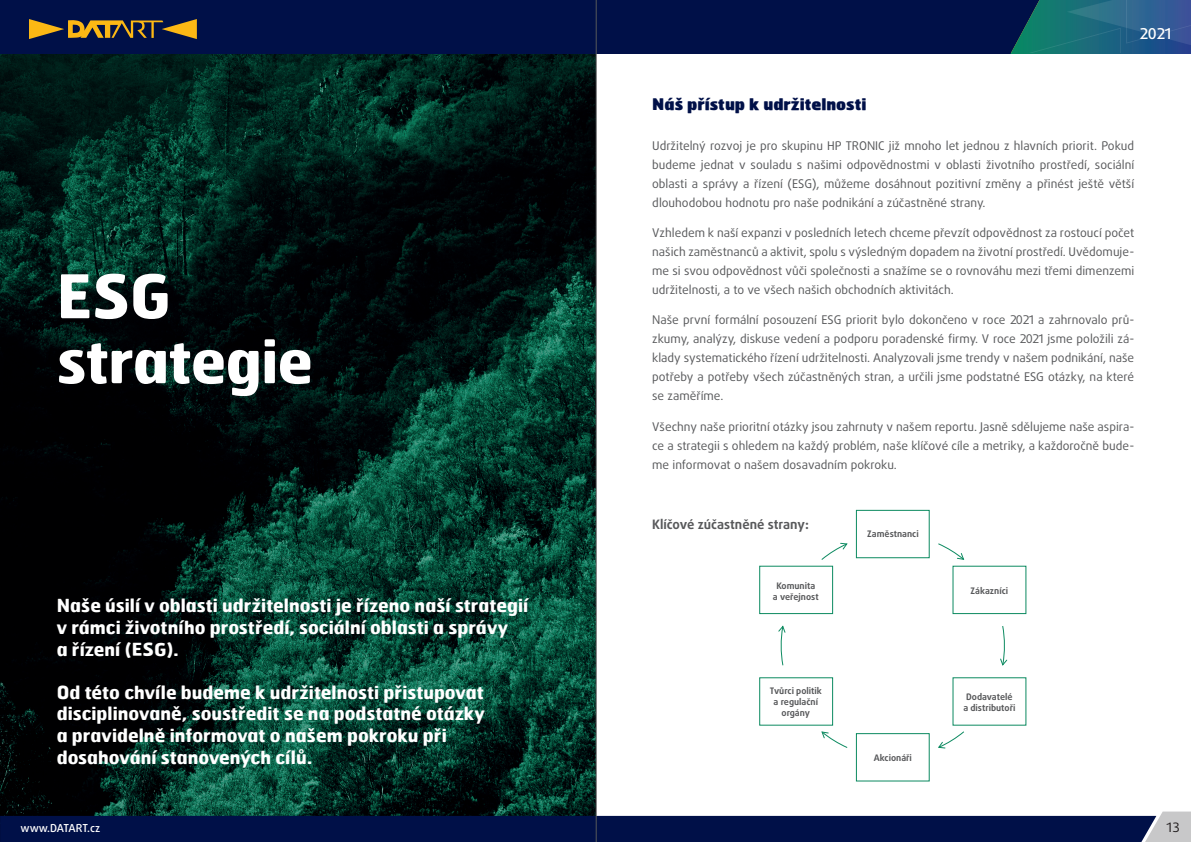
<style>
.page{position:relative;width:1191px;height:842px;background:#fff}
.page>*{position:absolute;margin:0;border:0;box-sizing:border-box;transform-origin:0 0}
.t1{font:700 60px/65px "Hermes Datart";letter-spacing:-.01em;color:#fff}
.t2{font:700 18px/21.6px "Hermes Datart";color:#fff}
.t3{font:900 16px "Hermes Datart";color:#001048}
.t4{font:500 15px "Daxline Pro";color:#fff}
.t5{font:700 13px "Daxline Pro";color:#57585a}
.t6{font:13px "Daxline Pro";color:#231f20}
.t7{font:12px/19px "Daxline Pro";color:#57585a;text-align:justify}
.t8{font:500 11px "Daxline Pro";letter-spacing:-.005em;color:#fff}
.t9{font:9.9px/10.8px "Calibri";color:#000001;text-align:center}
.t10{font:700 9px/10.8px "Daxline Pro";color:#57585a;text-align:center}
</style>
<div class="page">
<img style="left:0;top:54px;width:595px;height:757px">
<div style="left:0;top:0;width:1191px;height:54px;background:#001048"></div>
<svg style="left:0;top:811px;width:1191px;height:31px;background:#1a2a57"></svg>
<svg style="left:29px;top:19px;width:168px;height:20px"></svg>
<svg style="left:1010px;top:0;width:181px;height:54px;background:#1f627d"></svg>
<hr style="left:596px;top:0;width:1px;height:842px;background:#57585a">
<div style="left:856px;top:510px;width:73px;height:48px;border:1px solid #0c8a60"></div>
<svg style="left:938px;top:543px;width:26px;height:17px"></svg>
<div style="left:952px;top:566px;width:74px;height:48px;border:1px solid #0c8a60"></div>
<svg style="left:1000px;top:626px;width:7px;height:40px"></svg>
<svg style="left:938px;top:731px;width:26px;height:17px"></svg>
<div style="left:856px;top:733px;width:73px;height:48px;border:1px solid #0c8a60"></div>
<svg style="left:821px;top:731px;width:26px;height:17px"></svg>
<div style="left:759px;top:677px;width:74px;height:49px;background:#fff;border:1px solid #0c8a60"></div>
<svg style="left:778px;top:626px;width:7px;height:40px"></svg>
<div style="left:759px;top:566px;width:74px;height:48px;border:1px solid #0c8a60"></div>
<svg style="left:821px;top:543px;width:26px;height:17px"></svg>
<h1 class="t1" style="left:57px;top:262px;width:258px">ESG strategie</h1>
<h2 class="t2" style="left:57px;top:594px;width:473px">Naše úsilí v oblasti udržitelnosti je řízeno naší strategií v rámci životního prostředí, sociální oblasti a správy<br>a řízení (ESG).</h2>
<h2 class="t2" style="left:57px;top:681px;width:430px">Od této chvíle budeme k udržitelnosti přistupovat disciplinovaně, soustředit se na podstatné otázky a pravidelně informovat o našem pokroku při dosahování stanovených cílů.</h2>
<h3 class="t3" style="left:652px;top:94px;width:216px">Náš přístup k udržitelnosti</h3>
<p class="t4" style="left:1140px;top:24px;width:33px">2021</p>
<p class="t7" style="left:652px;top:136px;width:483px">Udržitelný rozvoj je pro skupinu HP TRONIC již mnoho let jednou z hlavních priorit. Pokud budeme jednat v souladu s našimi odpovědnostmi v oblasti životního prostředí, sociální oblasti a správy a řízení (ESG), můžeme dosáhnout pozitivní změny a přinést ještě větší dlouhodobou hodnotu pro naše podnikání a zúčastněné strany.</p>
<p class="t7" style="left:652px;top:223px;width:483px">Vzhledem k naší expanzi v posledních letech chceme převzít odpovědnost za rostoucí počet našich zaměstnanců a aktivit, spolu s výsledným dopadem na životní prostředí. Uvědomuje&shy;me si svou odpovědnost vůči společnosti a snažíme se o rovnováhu mezi třemi dimenzemi udržitelnosti, a to ve všech našich obchodních aktivitách.</p>
<p class="t7" style="left:652px;top:311px;width:483px">Naše první formální posouzení ESG priorit bylo dokončeno v roce 2021 a zahrnovalo prů&shy;zkumy, analýzy, diskuse vedení a podporu poradenské firmy. V roce 2021 jsme položili zá&shy;klady systematického řízení udržitelnosti. Analyzovali jsme trendy v našem podnikání, naše potřeby a potřeby všech zúčastněných stran, a určili jsme podstatné ESG otázky, na které se zaměříme.</p>
<p class="t7" style="left:652px;top:417px;width:483px">Všechny naše prioritní otázky jsou zahrnuty v našem reportu. Jasně sdělujeme naše aspira&shy;ce a strategii s ohledem na každý problém, naše klíčové cíle a metriky, a každoročně bude&shy;me informovat o našem dosavadním pokroku.</p>
<p class="t5" style="left:652px;top:516px;width:158px">Klíčové zúčastněné strany:</p>
<p class="t9" style="left:867px;top:528px;width:52px">Zaměstnanci</p>
<p class="t10" style="left:867px;top:529px;width:53px">Zaměstnanci</p>
<p class="t9" style="left:773px;top:578px;width:47px">Komunita a veřejnost</p>
<p class="t10" style="left:773px;top:580px;width:47px">Komunita a veřejnost</p>
<p class="t9" style="left:971px;top:584px;width:38px">Zákazníci</p>
<p class="t10" style="left:970px;top:585px;width:39px">Zákazníci</p>
<p class="t10" style="left:769px;top:686px;width:54px">Tvůrci politik a regulační orgány</p>
<p class="t9" style="left:763px;top:690px;width:68px">Tvůrci politik a regulační orgány</p>
<p class="t9" style="left:963px;top:690px;width:54px">Dodavatelé a distributoři</p>
<p class="t10" style="left:963px;top:691px;width:54px">Dodavatelé a distributoři</p>
<p class="t9" style="left:874px;top:751px;width:39px">Akcionáři</p>
<p class="t10" style="left:874px;top:752px;width:40px">Akcionáři</p>
<p class="t8" style="left:21px;top:821px;width:81px">www.DATART.cz</p>
<p class="t6" style="left:1166px;top:818px;width:14px">13</p>
</div>
